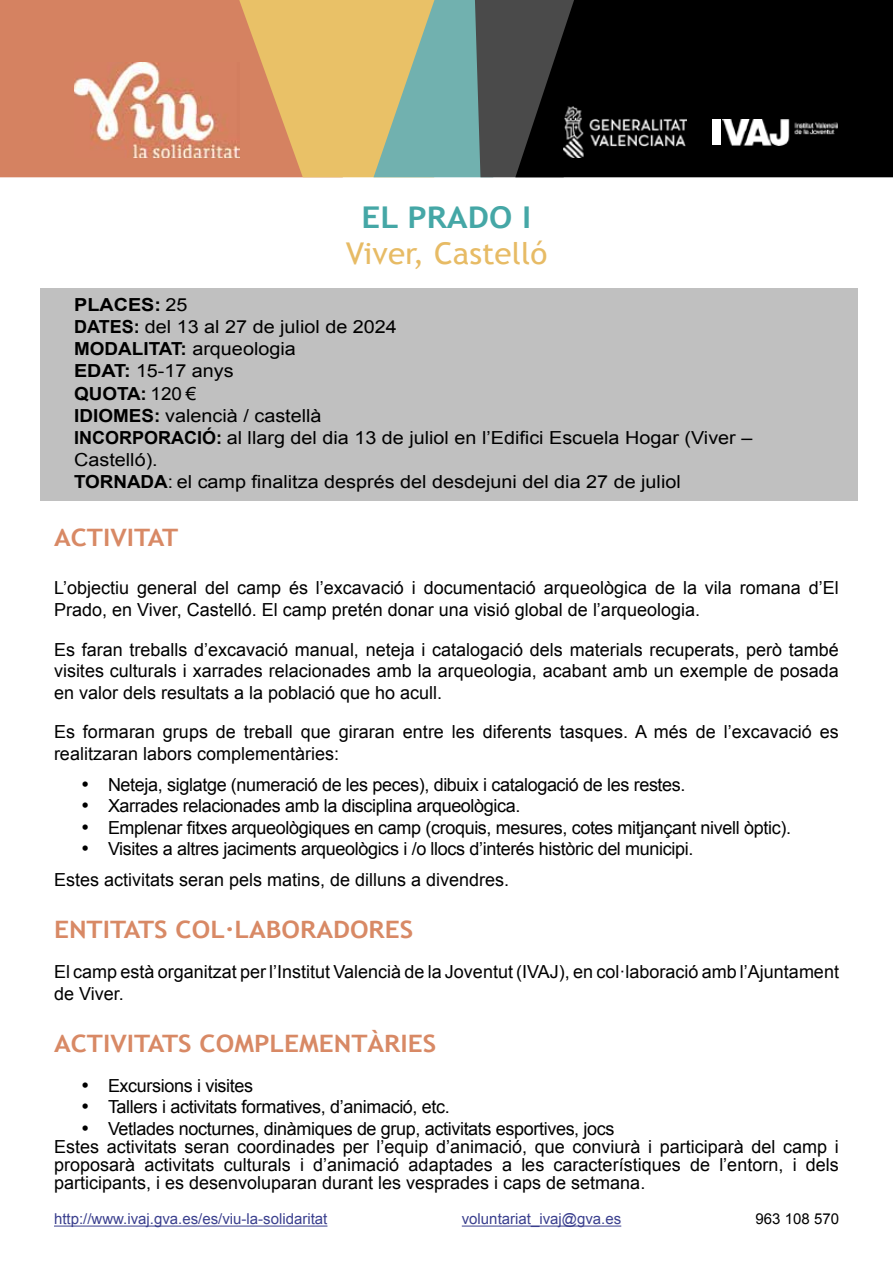
<style>
.page{position:relative;width:893px;height:1263px;background:#fff}
.page>*{position:absolute;margin:0;border:0;box-sizing:border-box;transform-origin:0 0}
.t1{font:30px "Trebuchet MS";color:#e7bb65;scale:1.05 1}
.t2{font:700 30px "Trebuchet MS";color:#45a7a6;scale:1.1 1}
.t3{font:700 24px "Trebuchet MS";color:#d88965;scale:1.1 1}
.t4{font:18px/21.6px "Arial";color:#000}
.t5{font:18px/30.6px "Arial";letter-spacing:-.02em;color:#000}
.t6{font:18px/22.2px "Arial";color:#000;scale:1.1 1}
.t7{font:15px "Arial";color:#3a3f8e}
.t8{font:15px "Arial";color:#000}
.s1{font-weight:700}
</style>
<div class="page">
<div style="left:0;top:0;width:239px;height:177px;background:#d58261"></div>
<svg style="left:239px;top:0;width:236px;height:177px"></svg>
<svg style="left:475px;top:0;width:40px;height:177px;fill:#4a4a4a"></svg>
<svg style="left:515px;top:0;width:378px;height:177px;fill:#000"></svg>
<img style="left:74px;top:63px;width:165px;height:94px">
<img style="left:563px;top:107px;width:124px;height:51px">
<div style="left:712px;top:119px;width:9px;height:26px;background:#fff"></div>
<img style="left:723px;top:119px;width:115px;height:26px">
<hr style="left:54px;top:1226px;width:273px;height:1px;background:#3a3f8e">
<hr style="left:462px;top:1226px;width:159px;height:1px;background:#3a3f8e">
<div style="left:40px;top:288px;width:817px;height:212px;background:#c0c0c0"></div>
<h1 class="t2" style="left:362px;top:199px;width:156px">EL PRADO I</h1>
<h1 class="t1" style="left:346px;top:236px;width:193px">Viver, Castelló</h1>
<p class="t6" style="left:74px;top:293px;width:618px"><span class="s1">PLACES:</span> 25<br><span class="s1">DATES:</span> del 13 al 27 de juliol de 2024<br><span class="s1">MODALITAT:</span> arqueologia<br><span class="s1">EDAT:</span> 15-17 anys<br><span class="s1">QUOTA:</span> 120 €<br><span class="s1">IDIOMES:</span> valencià / castellà<br><span class="s1">INCORPORACIÓ:</span> al llarg del dia 13 de juliol en l’Edifici Escuela Hogar (Viver –<br>Castelló).<br><span class="s1">TORNADA</span>: el camp finalitza després del desdejuni del dia 27 de juliol</p>
<h2 class="t3" style="left:54px;top:522px;width:114px">ACTIVITAT</h2>
<p class="t4" style="left:54px;top:577px;width:786px">L’objectiu general del camp és l’excavació i documentació arqueològica de la vila romana d’El<br>Prado, en Viver, Castelló. El camp pretén donar una visió global de l’arqueologia.</p>
<p class="t4" style="left:54px;top:639px;width:786px;text-align:justify">Es faran treballs d’excavació manual, neteja i catalogació dels materials recuperats, però també visites culturals i xarrades relacionades amb la arqueologia, acabant amb un exemple de posada en valor dels resultats a la població que ho acull.</p>
<p class="t4" style="left:54px;top:721px;width:786px">Es formaran grups de treball que giraran entre les diferents tasques. A més de l’excavació es realitzaran labors complementàries:</p>
<p class="t5" style="left:81px;top:769px;width:606px">• Neteja, siglatge (numeració de les peces), dibuix i catalogació de les restes.</p>
<p class="t5" style="left:81px;top:791px;width:441px">• Xarrades relacionades amb la disciplina arqueològica.</p>
<p class="t5" style="left:81px;top:812px;width:711px">• Emplenar fitxes arqueològiques en camp (croquis, mesures, cotes mitjançant nivell òptic).</p>
<p class="t5" style="left:54px;top:834px;width:641px;text-indent:27px">• Visites a altres jaciments arqueològics i /o llocs d’interés històric del municipi.<br>Estes activitats seran pels matins, de dilluns a divendres.</p>
<h2 class="t3" style="left:54px;top:915px;width:328px">ENTITATS COL·LABORADORES</h2>
<p class="t4" style="left:54px;top:961px;width:786px">El camp està organitzat per l’Institut Valencià de la Joventut (IVAJ), en col·laboració amb l’Ajuntament de Viver.</p>
<h2 class="t3" style="left:54px;top:1029px;width:349px">ACTIVITATS COMPLEMENTÀRIES</h2>
<p class="t5" style="left:81px;top:1070px;width:174px">• Excursions i visites</p>
<p class="t5" style="left:81px;top:1092px;width:370px">• Tallers i activitats formatives, d’animació, etc.</p>
<p class="t4" style="left:54px;top:1120px;width:786px;line-height:18px;text-indent:27px">• Vetlades nocturnes, dinàmiques de grup, activitats esportives, jocs<br>Estes activitats seran coordinades per l’equip d’animació, que conviurà i participarà del camp i proposarà activitats culturals i d’animació adaptades a les característiques de l’entorn, i dels participants, i es desenvoluparan durant les vesprades i caps de setmana.</p>
<p class="t7" style="left:54px;top:1209px;width:275px">http://www.ivaj.gva.es/es/viu-la-solidaritat</p>
<p class="t7" style="left:462px;top:1209px;width:161px">voluntariat_ivaj@gva.es</p>
<p class="t8" style="left:756px;top:1209px;width:85px">963 108 570</p>
</div>
